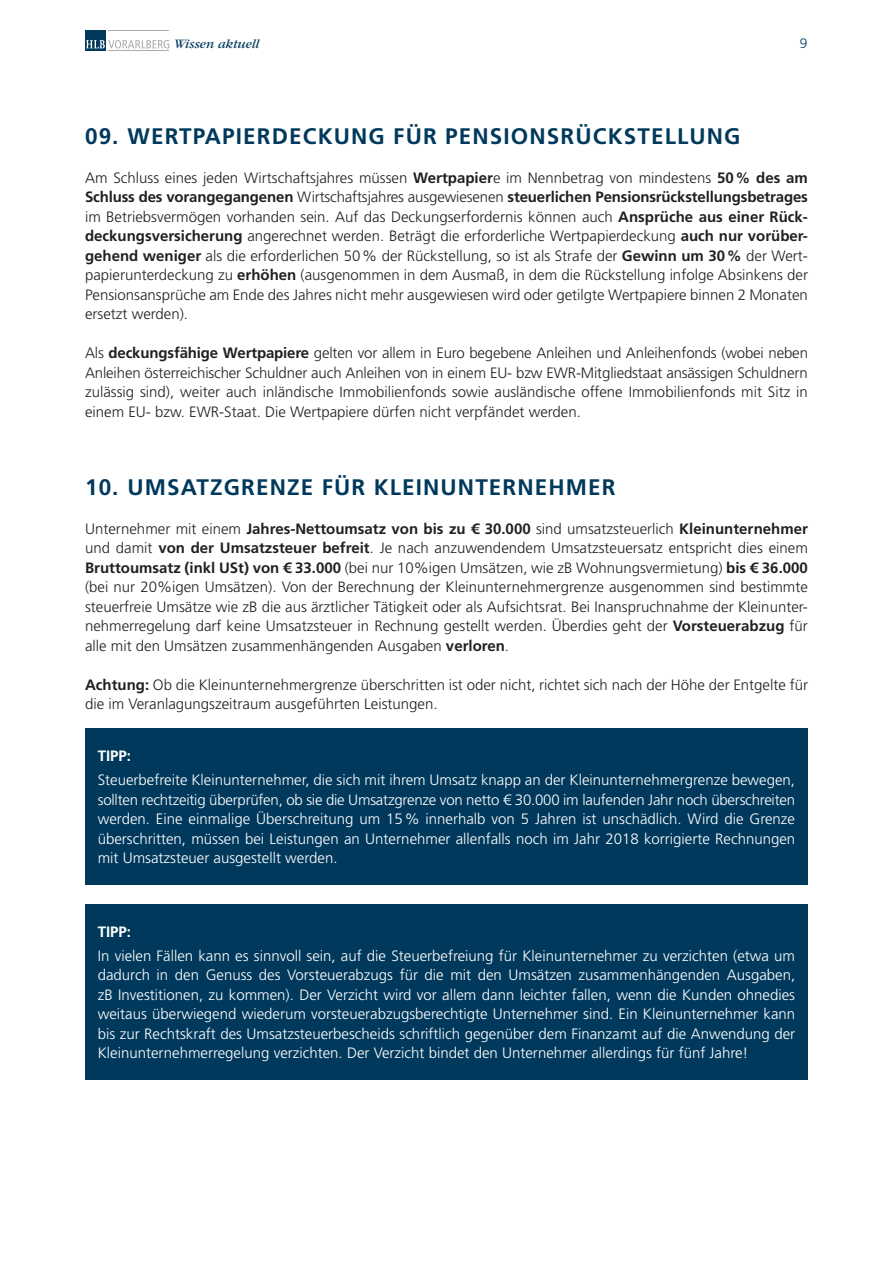
<style>
.page{position:relative;width:893px;height:1263px;background:#fff}
.page>*{position:absolute;margin:0;border:0;box-sizing:border-box;transform-origin:0 0}
.t1{font:700 22.5px "Frutiger LT Std";letter-spacing:.05em;color:#00395c}
.t2{font:300 15px/19.5px "Frutiger LT Std";color:#231f20;text-align:justify}
.t3{font:300 15px/19.5px "Frutiger LT Std";color:#fff;text-align:justify}
.t4{font:700 15px "Frutiger LT Std";color:#fff}
.t5{font:300 13.65px "Frutiger LT Std";color:#00395c}
.t6{font:italic 13.5px "Garamond";color:#00395c}
.s1{font-weight:700}
</style>
<div class="page">
<div style="left:85px;top:30px;width:21px;height:21px;background:#00395c"></div>
<hr style="left:109px;top:50px;width:60px;height:1px;background:#a8abac">
<hr style="left:109px;top:30px;width:60px;height:1px;background:#a8abac">
<svg style="left:86px;top:40px;width:83px;height:8px"></svg>
<div style="left:85px;top:729px;width:723px;height:156px;background:#00395c"></div>
<div style="left:85px;top:904px;width:723px;height:176px;background:#00395c"></div>
<p class="t6" style="left:174px;top:37px;width:87px">Wissen aktuell</p>
<p class="t5" style="left:800px;top:36px;width:9px">9</p>
<h1 class="t1" style="left:85px;top:123px;width:657px">09. WERTPAPIERDECKUNG FÜR PENSIONSRÜCKSTELLUNG</h1>
<p class="t2" style="left:85px;top:168px;width:724px">Am Schluss eines jeden Wirtschaftsjahres müssen <span class="s1">Wertpapier</span>e im Nennbetrag von mindestens <span class="s1">50% des am Schluss des vorangegangenen</span> Wirtschaftsjahres ausgewiesenen <span class="s1">steuerlichen Pensionsrückstellungsbetrages </span>im Betriebsvermögen vorhanden sein. Auf das Deckungserfordernis können auch <span class="s1">Ansprüche aus einer Rück&shy;deckungsversicherung</span> angerechnet werden. Beträgt die erforderliche Wertpapierdeckung <span class="s1">auch nur vorüber&shy;gehend weniger</span> als die erforderlichen 50% der Rückstellung, so ist als Strafe der <span class="s1">Gewinn um 30%</span> der Wert&shy;papierunterdeckung zu <span class="s1">erhöhen</span> (ausgenommen in dem Ausmaß, in dem die Rückstellung infolge Absinkens der Pensionsansprüche am Ende des Jahres nicht mehr ausgewiesen wird oder getilgte Wertpapiere binnen 2 Monaten ersetzt werden).</p>
<p class="t2" style="left:85px;top:343px;width:724px">Als <span class="s1">deckungsfähige Wertpapiere</span> gelten vor allem in Euro begebene Anleihen und Anleihenfonds (wobei neben Anleihen österreichischer Schuldner auch Anleihen von in einem EU- bzw EWR-Mitgliedstaat ansässigen Schuldnern zulässig sind), weiter auch inländische Immobilienfonds sowie ausländische offene Immobilienfonds mit Sitz in einem EU- bzw. EWR-Staat. Die Wertpapiere dürfen nicht verpfändet werden.</p>
<h1 class="t1" style="left:85px;top:474px;width:532px">10. UMSATZGRENZE FÜR KLEINUNTERNEHMER</h1>
<p class="t2" style="left:85px;top:519px;width:724px">Unternehmer mit einem <span class="s1">Jahres-Nettoumsatz von bis zu € 30.000</span> sind umsatzsteuerlich <span class="s1">Kleinunternehmer </span>und damit <span class="s1">von der Umsatzsteuer befreit</span>. Je nach anzuwendendem Umsatzsteuersatz entspricht dies einem <span class="s1">Bruttoumsatz (inkl USt) von € 33.000</span> (bei nur 10%igen Umsätzen, wie zB Wohnungsvermietung) <span class="s1">bis € 36.000 </span>(bei nur 20%igen Umsätzen). Von der Berechnung der Kleinunternehmergrenze ausgenommen sind bestimmte steuerfreie Umsätze wie zB die aus ärztlicher Tätigkeit oder als Aufsichtsrat. Bei Inanspruchnahme der Kleinunter&shy;nehmerregelung darf keine Umsatzsteuer in Rechnung gestellt werden. Überdies geht der <span class="s1">Vorsteuerabzug</span> für alle mit den Umsätzen zusammenhängenden Ausgaben <span class="s1">verloren</span>.</p>
<p class="t2" style="left:85px;top:675px;width:724px"><span class="s1">Achtung:</span> Ob die Kleinunternehmergrenze überschritten ist oder nicht, richtet sich nach der Höhe der Entgelte für die im Veranlagungszeitraum ausgeführten Leistungen.</p>
<p class="t4" style="left:98px;top:747px;width:35px">TIPP:</p>
<p class="t3" style="left:98px;top:770px;width:699px">Steuerbefreite Kleinunternehmer, die sich mit ihrem Umsatz knapp an der Kleinunternehmergrenze bewegen, sollten rechtzeitig überprüfen, ob sie die Umsatzgrenze von netto € 30.000 im laufenden Jahr noch überschreiten werden. Eine einmalige Überschreitung um 15% innerhalb von 5 Jahren ist unschädlich. Wird die Grenze überschritten, müssen bei Leistungen an Unternehmer allenfalls noch im Jahr 2018 korrigierte Rechnungen mit Umsatzsteuer ausgestellt werden.</p>
<p class="t4" style="left:98px;top:923px;width:35px">TIPP:</p>
<p class="t3" style="left:98px;top:946px;width:699px">In vielen Fällen kann es sinnvoll sein, auf die Steuerbefreiung für Kleinunternehmer zu verzichten (etwa um dadurch in den Genuss des Vorsteuerabzugs für die mit den Umsätzen zusammenhängenden Ausgaben, zB Investitionen, zu kommen). Der Verzicht wird vor allem dann leichter fallen, wenn die Kunden ohnedies weitaus überwiegend wiederum vorsteuerabzugsberechtigte Unternehmer sind. Ein Kleinunternehmer kann bis zur Rechtskraft des Umsatzsteuerbescheids schriftlich gegenüber dem Finanzamt auf die Anwendung der Kleinunternehmerregelung verzichten. Der Verzicht bindet den Unternehmer allerdings für fünf Jahre!</p>
</div>
